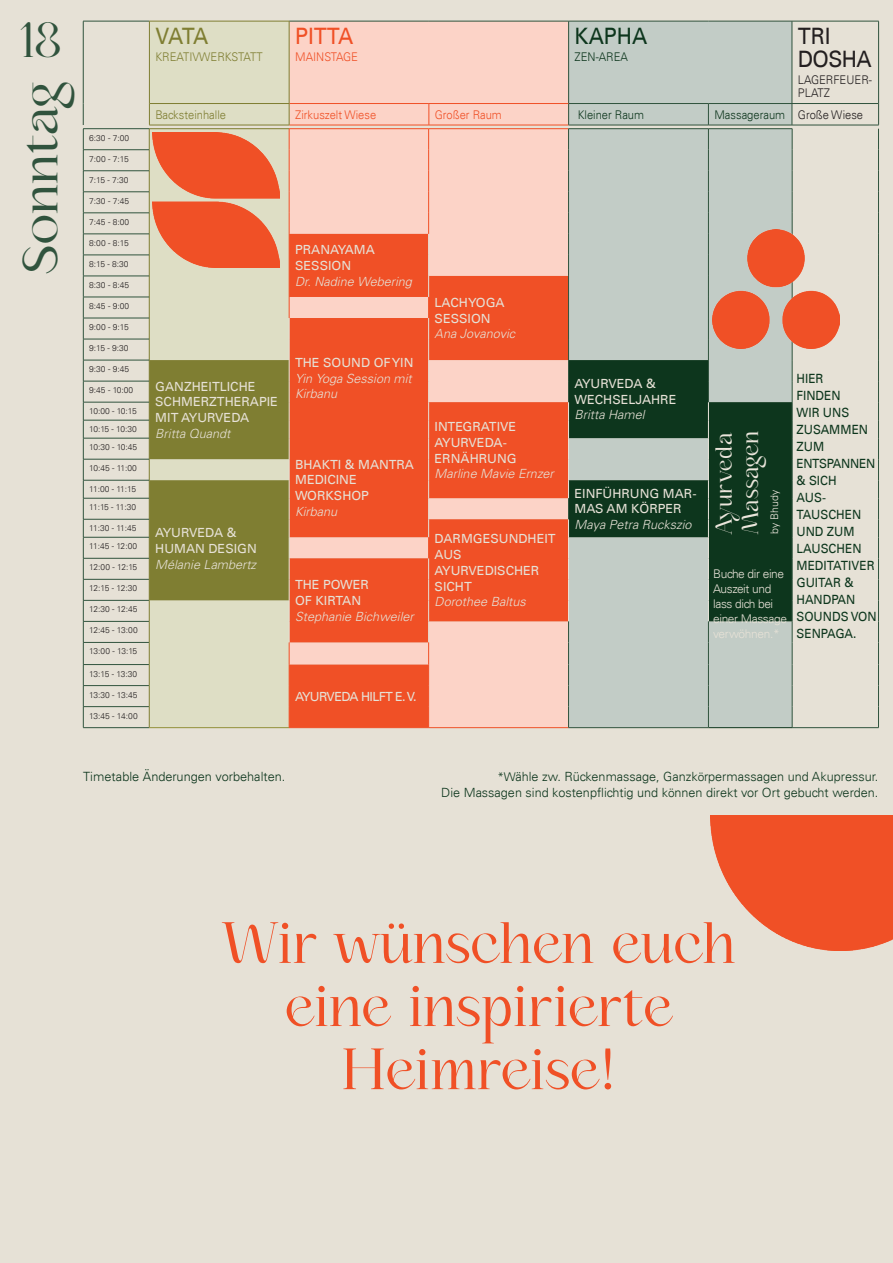
<style>
.page{position:relative;width:893px;height:1263px;background:#e6e1d6}
.page>*{position:absolute;margin:0;border:0;box-sizing:border-box;transform-origin:0 0}
.t1{font:52.65px/63.2px "Kaftan Serif";color:#f05026;text-align:center}
.t2{font:45px "Kaftan Serif";color:#30533d;scale:1.07 1}
.t3{font:45px "Kaftan Serif";color:#30533d;scale:.93 1}
.t4{font:22.65px/22.6px "Univers LT";letter-spacing:-.03em;color:#231f20;scale:.93 1}
.t5{font:22.65px "Univers LT";color:#f05026;scale:.93 1}
.t6{font:22.65px "Univers LT";color:#0d361d;scale:.93 1}
.t7{font:22.65px "Univers LT";color:#7f7e32;scale:.93 1}
.t8{font:21.15px/26.4px "Kaftan Serif";color:#eae5db}
.t9{font:300 12.75px/15.9px "Univers LT";color:#0d361d;text-align:right}
.t10{font:12.75px/17px "Univers LT";color:#0d361d;scale:.93 1}
.t11{font:12.6px/15.8px "Univers LT";color:#e6e1d6}
.t12{font:italic 300 12.6px/15.8px "Univers";color:#e6e1d6}
.t13{font:12.6px "Univers LT";letter-spacing:-.05em;color:#e6e1d6}
.t14{font:300 12px/15px "Univers LT";letter-spacing:-.03em;color:#e6e1d6}
.t15{font:300 12px "Univers LT";color:#0d361d;scale:.93 1}
.t16{font:300 12px "Univers LT";color:#f05026;scale:.93 1}
.t17{font:300 12px "Univers LT";color:#7f7e32;scale:.93 1}
.t18{font:300 12px/13.6px "Univers LT";color:#231f20;scale:.93 1}
.t19{font:300 10.5px "Univers LT";color:#eae5db}
.t20{font:300 8.4px/18px "Univers LT";letter-spacing:-.05em;color:#231f20}
.s1{color:#231f20}
.s2{font-size:12px}
</style>
<div class="page">
<hr style="left:709px;top:727px;width:83px;height:1px;background:#0d361d">
<hr style="left:792px;top:727px;width:87px;height:1px;background:#30533d">
<hr style="left:83px;top:579px;width:66px;height:1px;background:#30533d">
<hr style="left:83px;top:600px;width:66px;height:1px;background:#30533d">
<hr style="left:83px;top:621px;width:66px;height:1px;background:#30533d">
<hr style="left:83px;top:642px;width:66px;height:1px;background:#30533d">
<hr style="left:83px;top:664px;width:66px;height:1px;background:#30533d">
<hr style="left:83px;top:685px;width:66px;height:1px;background:#30533d">
<hr style="left:83px;top:706px;width:66px;height:1px;background:#30533d">
<hr style="left:83px;top:727px;width:66px;height:1px;background:#30533d">
<hr style="left:289px;top:727px;width:140px;height:1px;background:#f05026">
<hr style="left:429px;top:727px;width:139px;height:1px;background:#f05026">
<hr style="left:568px;top:727px;width:141px;height:1px;background:#30533d">
<hr style="left:149px;top:727px;width:140px;height:1px;background:#929039">
<hr style="left:83px;top:128px;width:66px;height:1px;background:#30533d">
<hr style="left:83px;top:149px;width:66px;height:1px;background:#30533d">
<hr style="left:83px;top:170px;width:66px;height:1px;background:#30533d">
<hr style="left:83px;top:192px;width:66px;height:1px;background:#30533d">
<hr style="left:83px;top:213px;width:66px;height:1px;background:#30533d">
<hr style="left:83px;top:234px;width:66px;height:1px;background:#30533d">
<hr style="left:83px;top:255px;width:66px;height:1px;background:#30533d">
<hr style="left:83px;top:276px;width:66px;height:1px;background:#30533d">
<hr style="left:83px;top:297px;width:66px;height:1px;background:#30533d">
<hr style="left:83px;top:318px;width:66px;height:1px;background:#30533d">
<hr style="left:83px;top:339px;width:66px;height:1px;background:#30533d">
<hr style="left:83px;top:360px;width:66px;height:1px;background:#30533d">
<hr style="left:83px;top:381px;width:66px;height:1px;background:#30533d">
<hr style="left:83px;top:402px;width:66px;height:1px;background:#30533d">
<hr style="left:83px;top:420px;width:66px;height:1px;background:#30533d">
<hr style="left:83px;top:438px;width:66px;height:1px;background:#30533d">
<hr style="left:83px;top:459px;width:66px;height:1px;background:#30533d">
<hr style="left:83px;top:480px;width:66px;height:1px;background:#30533d">
<hr style="left:83px;top:498px;width:66px;height:1px;background:#30533d">
<hr style="left:83px;top:519px;width:66px;height:1px;background:#30533d">
<hr style="left:83px;top:537px;width:66px;height:1px;background:#30533d">
<hr style="left:83px;top:558px;width:66px;height:1px;background:#30533d">
<img style="left:710px;top:816px;width:183px;height:135px">
<hr style="left:83px;top:21px;width:66px;height:1px;background:#30533d">
<hr style="left:83px;top:21px;width:1px;height:83px;background:#30533d">
<svg style="left:83px;top:104px;width:1px;height:623px"></svg>
<svg style="left:149px;top:21px;width:730px;height:706px;background:#cca48c"></svg>
<h2 class="t3" style="left:19px;top:11px;width:47px">18</h2>
<h3 class="t7" style="left:155px;top:22px;width:59px">VATA</h3>
<h3 class="t5" style="left:295px;top:22px;width:64px">PITTA</h3>
<h3 class="t16" style="left:295px;top:49px;width:69px">MAINSTAGE</h3>
<h3 class="t6" style="left:575px;top:22px;width:80px">KAPHA</h3>
<h3 class="t15" style="left:575px;top:49px;width:59px">ZEN-AREA</h3>
<h3 class="t4" style="left:798px;top:25px;width:81px">TRI<br>DOSHA</h3>
<h3 class="t18" style="left:798px;top:72px;width:81px">LAGERFEUER-<br>PLATZ</h3>
<h3 class="t17" style="left:155px;top:49px;width:117px">KREATIVWERKSTATT</h3>
<h2 class="t2" style="left:12px;top:274px;width:182px;rotate:-90deg">Sonntag</h2>
<h3 class="t17" style="left:155px;top:107px;width:78px">Backsteinhalle</h3>
<h3 class="t16" style="left:295px;top:107px;width:89px">Zirkuszelt Wiese</h3>
<h3 class="t16" style="left:435px;top:107px;width:74px">Großer Raum</h3>
<h3 class="t15" style="left:578px;top:107px;width:73px">Kleiner Raum</h3>
<h3 class="t15" style="left:714px;top:107px;width:161px">Massageraum <span class="s1">Große Wiese</span></h3>
<p class="t20" style="left:89px;top:129px;width:41px">6:30 - 7:00</p>
<p class="t20" style="left:89px;top:150px;width:41px">7:00 - 7:15</p>
<p class="t20" style="left:89px;top:171px;width:41px">7:15 - 7:30</p>
<p class="t20" style="left:89px;top:192px;width:41px">7:30 - 7:45</p>
<p class="t20" style="left:89px;top:213px;width:41px">7:45 - 8:00</p>
<p class="t20" style="left:89px;top:234px;width:41px">8:00 - 8:15</p>
<h3 class="t11" style="left:295px;top:242px;width:81px">PRANAYAMA<br>SESSION</h3>
<h3 class="t12" style="left:295px;top:273px;width:118px">Dr. Nadine Webering</h3>
<p class="t20" style="left:89px;top:255px;width:41px">8:15 - 8:30</p>
<p class="t20" style="left:89px;top:276px;width:41px">8:30 - 8:45</p>
<p class="t20" style="left:89px;top:297px;width:41px">8:45 - 9:00</p>
<p class="t20" style="left:89px;top:318px;width:41px">9:00 - 9:15</p>
<p class="t20" style="left:89px;top:339px;width:41px">9:15 - 9:30</p>
<p class="t20" style="left:89px;top:360px;width:41px">9:30 - 9:45</p>
<p class="t20" style="left:89px;top:381px;width:45px">9:45 - 10:00</p>
<p class="t20" style="left:89px;top:402px;width:49px">10:00 - 10:15</p>
<p class="t20" style="left:89px;top:420px;width:49px">10:15 - 10:30<br>10:30 - 10:45</p>
<p class="t20" style="left:89px;top:459px;width:49px">10:45 - 11:00</p>
<p class="t20" style="left:89px;top:480px;width:48px">11:00 - 11:15</p>
<p class="t20" style="left:89px;top:498px;width:48px">11:15 - 11:30</p>
<p class="t20" style="left:89px;top:519px;width:49px">11:30 - 11:45</p>
<p class="t20" style="left:89px;top:537px;width:49px">11:45 - 12:00</p>
<p class="t20" style="left:89px;top:558px;width:50px">12:00 - 12:15</p>
<p class="t20" style="left:89px;top:579px;width:49px">12:15 - 12:30</p>
<p class="t20" style="left:89px;top:600px;width:50px">12:30 - 12:45</p>
<p class="t20" style="left:89px;top:621px;width:50px">12:45 - 13:00</p>
<p class="t20" style="left:89px;top:642px;width:50px">13:00 - 13:15</p>
<p class="t20" style="left:89px;top:665px;width:49px">13:15 - 13:30</p>
<p class="t20" style="left:89px;top:686px;width:50px">13:30 - 13:45</p>
<p class="t20" style="left:89px;top:707px;width:50px">13:45 - 14:00</p>
<h3 class="t11" style="left:155px;top:378px;width:124px">GANZHEITLICHE<br>SCHMERZTHERAPIE<br>MIT AYURVEDA</h3>
<h3 class="t12" style="left:155px;top:425px;width:77px">Britta Quandt</h3>
<h3 class="t11" style="left:155px;top:525px;width:103px">AYURVEDA &amp;<br>HUMAN DESIGN</h3>
<h3 class="t12" style="left:155px;top:556px;width:103px">Mélanie Lambertz</h3>
<h3 class="t11" style="left:295px;top:355px;width:120px">THE SOUND OF YIN</h3>
<h3 class="t12" style="left:295px;top:370px;width:118px">Yin Yoga Session mit<br>Kirbanu</h3>
<h3 class="t11" style="left:295px;top:456px;width:120px">BHAKTI &amp; MANTRA<br>MEDICINE<br>WORKSHOP</h3>
<h3 class="t12" style="left:295px;top:504px;width:44px">Kirbanu</h3>
<h3 class="t11" style="left:295px;top:577px;width:75px">THE POWER<br>OF KIRTAN</h3>
<h3 class="t12" style="left:295px;top:608px;width:120px">Stephanie Bichweiler</h3>
<h3 class="t13" style="left:295px;top:689px;width:123px">AYURVEDA HILFT E. V.</h3>
<h3 class="t11" style="left:435px;top:294px;width:72px">LACHYOGA<br>SESSION</h3>
<h3 class="t12" style="left:435px;top:326px;width:82px">Ana Jovanovic</h3>
<h3 class="t11" style="left:435px;top:419px;width:84px">INTEGRATIVE<br>AYURVEDA-<br>ERNÄHRUNG</h3>
<h3 class="t12" style="left:435px;top:466px;width:121px">Marline Mavie Ernzer</h3>
<h3 class="t11" style="left:435px;top:531px;width:123px">DARMGESUNDHEIT<br>AUS<br>AYURVEDISCHER<br>SICHT</h3>
<h3 class="t12" style="left:435px;top:594px;width:93px">Dorothee Baltus</h3>
<h3 class="t11" style="left:574px;top:376px;width:103px">AYURVEDA &amp;<br>WECHSELJAHRE</h3>
<h3 class="t12" style="left:574px;top:407px;width:72px">Britta Hamel</h3>
<h3 class="t11" style="left:574px;top:485px;width:124px">EINFÜHRUNG MAR-<br>MAS AM KÖRPER</h3>
<h3 class="t12" style="left:574px;top:517px;width:119px">Maya Petra Ruckszio</h3>
<h3 class="t8" style="left:712px;top:534px;width:105px;rotate:-90deg">Ayurveda<br>Massagen</h3>
<p class="t19" style="left:768px;top:534px;width:45px;rotate:-90deg">by Bhudy</p>
<h3 class="t14" style="left:713px;top:566px;width:75px">Buche dir eine<br>Auszeit und lass dich bei einer Massage verwöhnen.*</h3>
<h3 class="t10" style="left:796px;top:370px;width:88px">HIER<br>FINDEN<br>WIR UNS<br>ZUSAMMEN<br>ZUM<br>ENTSPANNEN &amp; SICH<br>AUS-<br>TAUSCHEN<br>UND ZUM<br>LAUSCHEN<br>MEDITATIVER<br>GUITAR &amp;<br>HANDPAN<br>SOUNDS VON<br>SENPAGA.</h3>
<h3 class="t9" style="left:83px;top:768px;width:204px">Timetable Änderungen vorbehalten.</h3>
<h3 class="t9" style="left:441px;top:768px;width:439px"><span class="s2">*W</span>ähle zw. Rückenmassage, Ganzk<span class="s2">ö</span>rpermassagen und Akupressur.<br>Die Massagen sind kostenpflichtig und k<span class="s2">ö</span>nnen direkt vor Ort gebucht werden.</h3>
<h1 class="t1" style="left:222px;top:914px;width:515px">Wir wünschen euch eine inspirierte<br>Heimreise!</h1>
</div>
